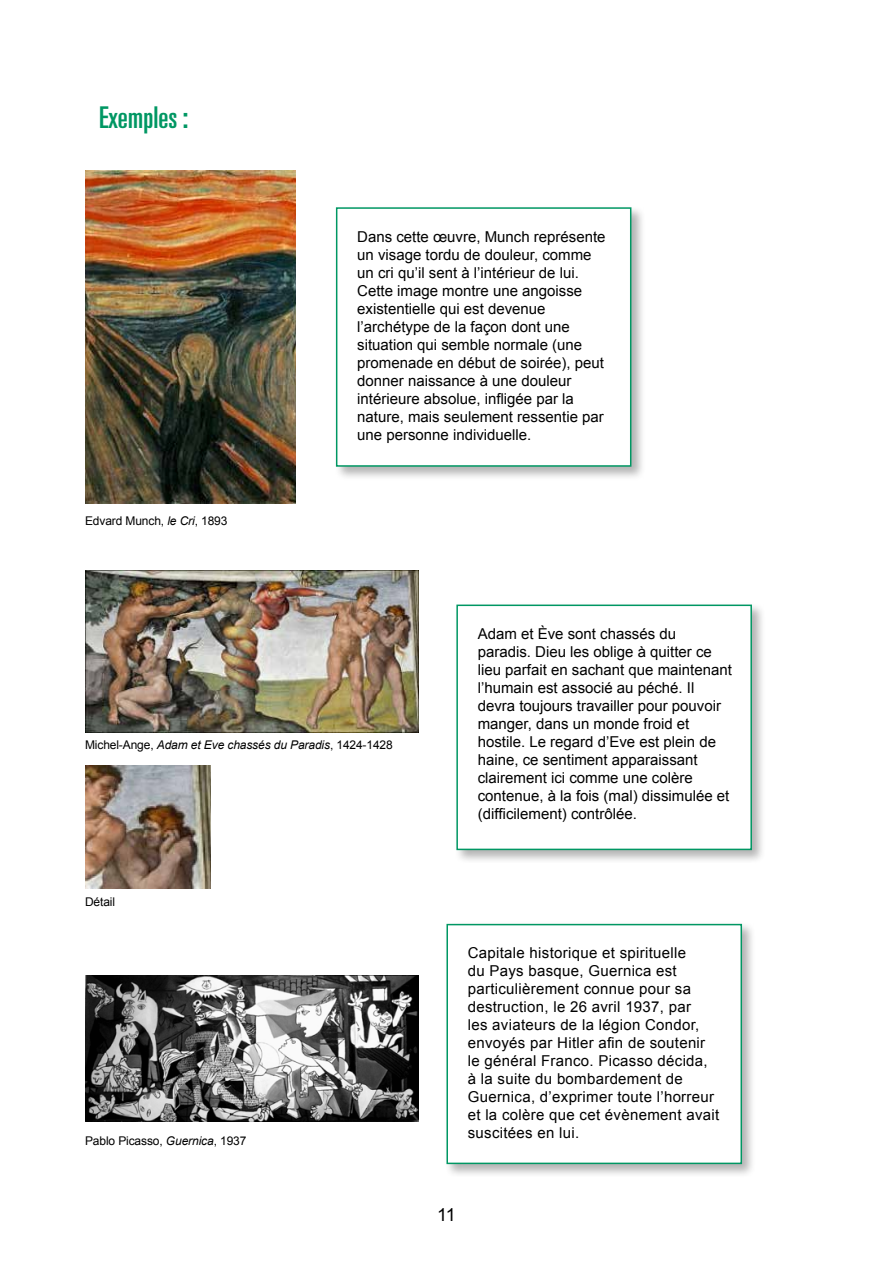
<style>
.page{position:relative;width:893px;height:1263px;background:#fff}
.page>*{position:absolute;margin:0;border:0;box-sizing:border-box;transform-origin:0 0}
.t1{font:ultra-condensed 30px "Univers LT Std";color:#009763}
.t2{font:18px "Arial";color:#000}
.t3{font:15px/18px "Arial";color:#000}
.t4{font:15px/18px "Arial";letter-spacing:.02em;color:#000}
.t5{font:12px "Arial";letter-spacing:-.01em;color:#000}
.t6{font:italic 12px "Arial";letter-spacing:-.01em;color:#000}
.s1{font-style:italic}
.s2{font-style:normal}
</style>
<div class="page">
<img style="left:85px;top:170px;width:211px;height:334px">
<img style="left:85px;top:571px;width:334px;height:161px">
<img style="left:85px;top:766px;width:125px;height:123px">
<img style="left:85px;top:975px;width:334px;height:146px">
<div style="left:334px;top:205px;width:312px;height:276px;background:#000;opacity:.3"></div>
<div style="left:336px;top:207px;width:295px;height:260px;background:#fff;border:2px solid #009763"></div>
<div style="left:454px;top:602px;width:312px;height:262px;background:#000;opacity:.3"></div>
<div style="left:456px;top:604px;width:296px;height:246px;background:#fff;border:2px solid #009763"></div>
<div style="left:444px;top:922px;width:312px;height:256px;background:#000;opacity:.3"></div>
<div style="left:446px;top:924px;width:296px;height:240px;background:#fff;border:2px solid #009763"></div>
<h1 class="t1" style="left:99px;top:100px;width:91px">Exemples :</h1>
<p class="t5" style="left:85px;top:513px;width:144px">Edvard Munch, <span class="s1">le Cri</span>, 1893</p>
<p class="t3" style="left:357px;top:227px;width:250px">Dans cette œuvre, Munch représente un visage tordu de douleur, comme un cri qu’il sent à l’intérieur de lui.<br>Cette image montre une angoisse existentielle qui est devenue l’archétype de la façon dont une situation qui semble normale (une promenade en début de soirée), peut donner naissance à une douleur intérieure absolue, infligée par la nature, mais seulement ressentie par une personne individuelle.</p>
<p class="t6" style="left:85px;top:737px;width:309px"><span class="s2">Michel-Ange,</span> Adam et Eve chassés du Paradis<span class="s2">, 1424-1428</span></p>
<p class="t5" style="left:85px;top:894px;width:32px">Détail</p>
<p class="t5" style="left:85px;top:1133px;width:163px">Pablo Picasso, <span class="s1">Guernica</span>, 1937</p>
<p class="t3" style="left:478px;top:625px;width:256px">Adam et Ève sont chassés du paradis. Dieu les oblige à quitter ce lieu parfait en sachant que maintenant l’humain est associé au péché. Il devra toujours travailler pour pouvoir manger, dans un monde froid et hostile. Le regard d’Eve est plein de haine, ce sentiment apparaissant clairement ici comme une colère contenue, à la fois (mal) dissimulée et (difficilement) contrôlée.</p>
<p class="t4" style="left:468px;top:944px;width:253px">Capitale historique et spirituelle<br>du Pays basque, Guernica est particulièrement connue pour sa destruction, le 26 avril 1937, par<br>les aviateurs de la légion Condor, envoyés par Hitler afin de soutenir le général Franco. Picasso décida, à la suite du bombardement de<br>Guernica, d’exprimer toute l’horreur et la colère que cet évènement avait suscitées en lui.</p>
<p class="t2" style="left:437px;top:1202px;width:20px">11</p>
</div>
